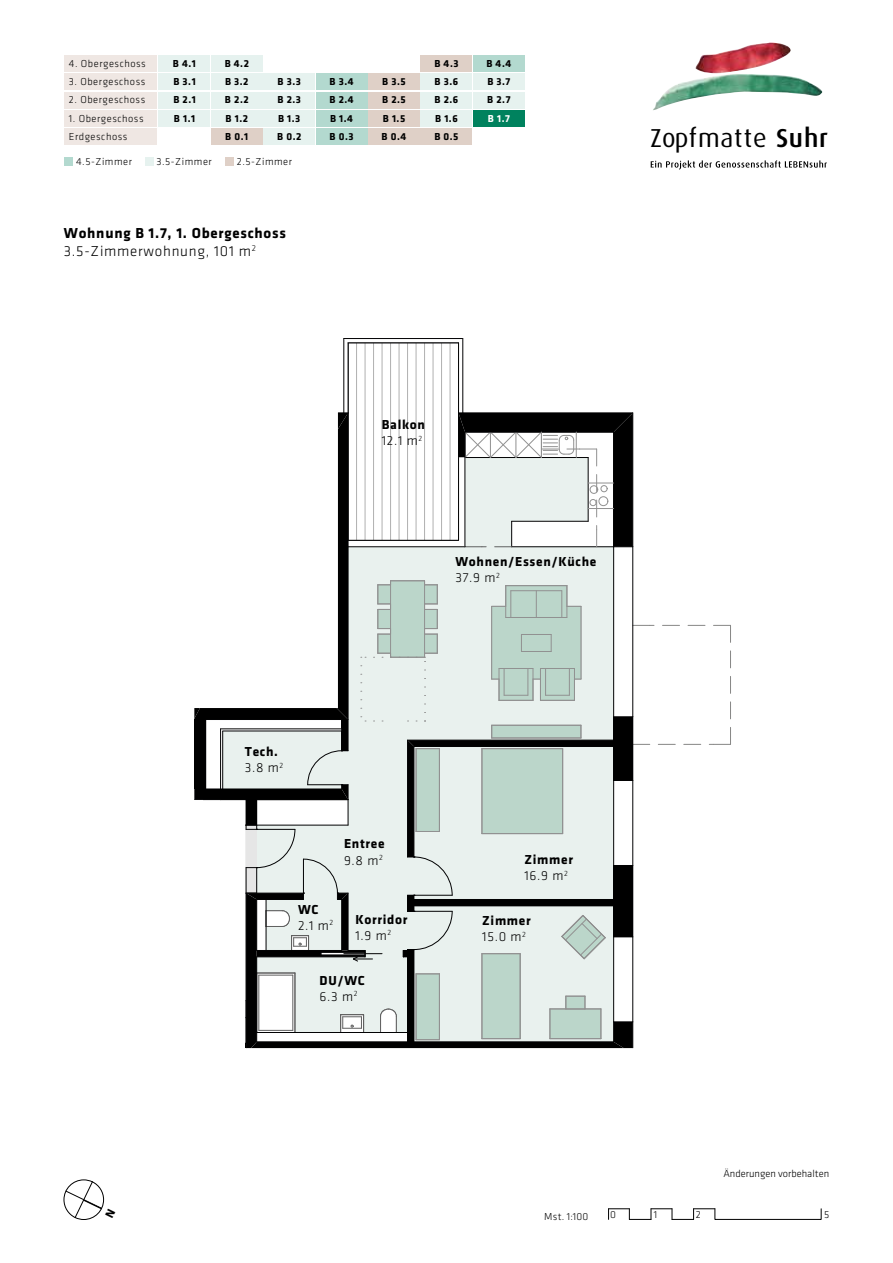
<style>
.page{position:relative;width:893px;height:1263px;background:#fff}
.page>*{position:absolute;margin:0;border:0;box-sizing:border-box;transform-origin:0 0}
.t1{font:25.95px "Dax";letter-spacing:.03em;color:#000}
.t2{font:700 15px/18px "Klavika";letter-spacing:.05em;color:#000}
.t3{font:700 13.5px/16.2px "Klavika";letter-spacing:.05em;color:#000}
.t4{font:300 13.5px/16.2px "Klavika";color:#000}
.t5{font:700 10.5px/18.3px "Klavika";color:#000}
.t6{font:300 10.5px/18.3px "Klavika";letter-spacing:.05em;color:#000}
.t7{font:300 10.5px "Klavika";color:#000}
.t8{font:700 10.5px "Klavika";color:#fff}
.s1{font-weight:300}
.s2{font-weight:500}
.s3{font-weight:700}
</style>
<div class="page">
<svg style="left:651px;top:160px;width:176px;height:10px"></svg>
<img style="left:653px;top:43px;width:169px;height:67px">
<svg style="left:608px;top:1208px;width:107px;height:12px"></svg>
<svg style="left:194px;top:338px;width:537px;height:710px"></svg>
<hr style="left:257px;top:1032px;width:151px;height:1px;background:#020203">
<div style="left:64px;top:55px;width:93px;height:17px;background:#efe7e3"></div>
<div style="left:211px;top:55px;width:51px;height:17px;background:#e6f2ef"></div>
<div style="left:159px;top:55px;width:51px;height:17px;background:#e6f2ef"></div>
<div style="left:421px;top:55px;width:51px;height:17px;background:#dfd0c7"></div>
<div style="left:473px;top:55px;width:51px;height:17px;background:#b3d9cf"></div>
<div style="left:64px;top:74px;width:93px;height:16px;background:#efe7e3"></div>
<div style="left:159px;top:74px;width:51px;height:16px;background:#e6f2ef"></div>
<div style="left:211px;top:74px;width:51px;height:16px;background:#e6f2ef"></div>
<div style="left:264px;top:74px;width:51px;height:16px;background:#e6f2ef"></div>
<div style="left:316px;top:74px;width:51px;height:16px;background:#b3d9cf"></div>
<div style="left:368px;top:74px;width:52px;height:16px;background:#dfd0c7"></div>
<div style="left:421px;top:74px;width:51px;height:16px;background:#e6f2ef"></div>
<div style="left:64px;top:92px;width:93px;height:16px;background:#efe7e3"></div>
<div style="left:159px;top:92px;width:51px;height:16px;background:#e6f2ef"></div>
<div style="left:211px;top:92px;width:51px;height:16px;background:#e6f2ef"></div>
<div style="left:264px;top:92px;width:51px;height:16px;background:#e6f2ef"></div>
<div style="left:316px;top:92px;width:51px;height:16px;background:#b3d9cf"></div>
<div style="left:368px;top:92px;width:52px;height:16px;background:#dfd0c7"></div>
<div style="left:421px;top:92px;width:51px;height:16px;background:#e6f2ef"></div>
<div style="left:64px;top:110px;width:93px;height:17px;background:#efe7e3"></div>
<div style="left:159px;top:110px;width:51px;height:17px;background:#e6f2ef"></div>
<div style="left:211px;top:110px;width:51px;height:17px;background:#e6f2ef"></div>
<div style="left:264px;top:110px;width:51px;height:17px;background:#e6f2ef"></div>
<div style="left:316px;top:110px;width:51px;height:17px;background:#b3d9cf"></div>
<div style="left:368px;top:110px;width:52px;height:17px;background:#dfd0c7"></div>
<div style="left:421px;top:110px;width:51px;height:17px;background:#e6f2ef"></div>
<div style="left:64px;top:128px;width:93px;height:17px;background:#efe7e3"></div>
<div style="left:211px;top:128px;width:51px;height:17px;background:#dfd0c7"></div>
<div style="left:264px;top:128px;width:51px;height:17px;background:#e6f2ef"></div>
<div style="left:316px;top:128px;width:51px;height:17px;background:#b3d9cf"></div>
<div style="left:368px;top:128px;width:52px;height:17px;background:#dfd0c7"></div>
<div style="left:421px;top:128px;width:51px;height:17px;background:#dfd0c7"></div>
<div style="left:473px;top:74px;width:51px;height:16px;background:#e6f2ef"></div>
<div style="left:473px;top:92px;width:51px;height:16px;background:#e6f2ef"></div>
<div style="left:473px;top:110px;width:51px;height:17px;background:#00825e"></div>
<div style="left:64px;top:158px;width:8px;height:8px;background:#b3d9cf"></div>
<div style="left:145px;top:158px;width:8px;height:8px;background:#e6f2ef"></div>
<div style="left:225px;top:158px;width:9px;height:8px;background:#dfd0c7"></div>
<svg style="left:64px;top:1180px;width:41px;height:40px"></svg>
<p class="t6" style="left:69px;top:54px;width:78px">4. Obergeschoss</p>
<p class="t6" style="left:69px;top:73px;width:78px">3. Obergeschoss</p>
<p class="t6" style="left:69px;top:91px;width:78px">2. Obergeschoss</p>
<p class="t6" style="left:69px;top:109px;width:76px">1. Obergeschoss<br>Erdgeschoss</p>
<p class="t6" style="left:76px;top:153px;width:57px">4.5-Zimmer</p>
<p class="t6" style="left:156px;top:153px;width:57px">3.5-Zimmer</p>
<p class="t6" style="left:237px;top:153px;width:57px">2.5-Zimmer</p>
<p class="t5" style="left:173px;top:54px;width:25px">B 4.1</p>
<p class="t5" style="left:225px;top:54px;width:26px">B 4.2</p>
<p class="t5" style="left:434px;top:54px;width:26px">B 4.3</p>
<p class="t5" style="left:486px;top:54px;width:26px">B 4.4</p>
<p class="t5" style="left:173px;top:73px;width:24px">B 3.1</p>
<p class="t5" style="left:225px;top:73px;width:25px">B 3.2</p>
<p class="t5" style="left:278px;top:73px;width:25px">B 3.3</p>
<p class="t5" style="left:330px;top:73px;width:26px">B 3.4</p>
<p class="t5" style="left:382px;top:73px;width:25px">B 3.5</p>
<p class="t5" style="left:435px;top:73px;width:25px">B 3.6</p>
<p class="t5" style="left:173px;top:91px;width:24px">B 2.1</p>
<p class="t5" style="left:225px;top:91px;width:25px">B 2.2</p>
<p class="t5" style="left:277px;top:91px;width:25px">B 2.3</p>
<p class="t5" style="left:329px;top:91px;width:26px">B 2.4</p>
<p class="t5" style="left:382px;top:91px;width:25px">B 2.5</p>
<p class="t5" style="left:435px;top:91px;width:25px">B 2.6</p>
<p class="t5" style="left:174px;top:109px;width:23px">B 1.1</p>
<p class="t5" style="left:226px;top:109px;width:24px">B 1.2</p>
<p class="t5" style="left:278px;top:109px;width:24px">B 1.3</p>
<p class="t5" style="left:330px;top:109px;width:25px">B 1.4</p>
<p class="t5" style="left:383px;top:109px;width:24px">B 1.5</p>
<p class="t5" style="left:435px;top:109px;width:24px">B 1.6</p>
<p class="t5" style="left:225px;top:127px;width:25px">B 0.1</p>
<p class="t5" style="left:277px;top:127px;width:26px">B 0.2</p>
<p class="t5" style="left:330px;top:127px;width:26px">B 0.3</p>
<p class="t5" style="left:382px;top:127px;width:26px">B 0.4</p>
<p class="t5" style="left:434px;top:127px;width:26px">B 0.5</p>
<p class="t5" style="left:487px;top:73px;width:25px">B 3.7<br>B 2.7</p>
<p class="t8" style="left:488px;top:112px;width:24px">B 1.7</p>
<h2 class="t2" style="left:64px;top:224px;width:224px">Wohnung B 1.7, 1. Obergeschoss<br><span class="s1">3.5-Zimmerwohnung, 101 m</span><sup>2</sup></h2>
<h1 class="t1" style="left:650px;top:123px;width:179px">Zopfmatte <span class="s2">Suhr</span></h1>
<p class="t3" style="left:382px;top:416px;width:45px">Balkon<br><span class="s1">12.1 m</span><sup>2</sup></p>
<p class="t3" style="left:455px;top:553px;width:142px">Wohnen/Essen/Küche<br><span class="s1">37.9 m</span><sup>2</sup></p>
<p class="t3" style="left:245px;top:744px;width:40px">Tech.<br><span class="s1">3.8 m</span><sup>2</sup></p>
<p class="t3" style="left:344px;top:836px;width:42px">Entree<br><span class="s1">9.8 m</span><sup>2</sup></p>
<p class="t4" style="left:298px;top:901px;width:37px"><span class="s3">WC<br></span>2.1 m<sup>2</sup></p>
<p class="t3" style="left:356px;top:911px;width:54px">Korridor<br><span class="s1">1.9 m</span><sup>2</sup></p>
<p class="t3" style="left:320px;top:972px;width:47px">DU/WC<br><span class="s1">6.3 m</span><sup>2</sup></p>
<p class="t3" style="left:525px;top:851px;width:50px">Zimmer<br><span class="s1">16.9 m</span><sup>2</sup></p>
<p class="t3" style="left:482px;top:912px;width:50px">Zimmer<br><span class="s1">15.0 m</span><sup>2</sup></p>
<p class="t7" style="left:723px;top:1168px;width:107px">Änderungen vorbehalten</p>
<p class="t6" style="left:544px;top:1208px;width:46px">Mst. 1:100</p>
<p class="t6" style="left:610px;top:1206px;width:7px">0</p>
<p class="t6" style="left:654px;top:1206px;width:5px">1</p>
<p class="t6" style="left:696px;top:1206px;width:7px">2</p>
<p class="t6" style="left:824px;top:1206px;width:7px">5</p>
</div>
